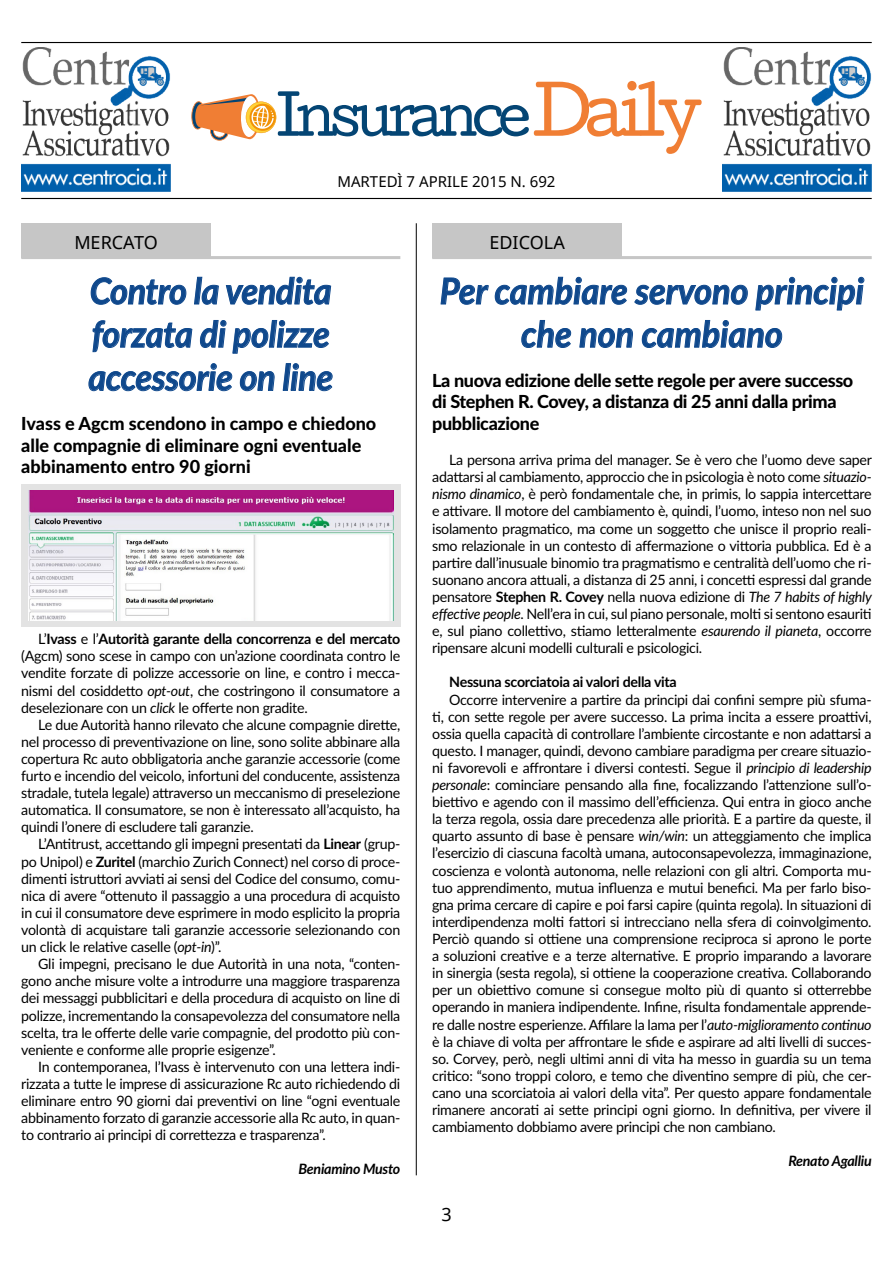
<style>
.page{position:relative;width:893px;height:1263px;background:#fff}
.page>*{position:absolute;margin:0;border:0;box-sizing:border-box;transform-origin:0 0}
.t1{font:italic 700 36px/43.2px "Lato";letter-spacing:-.01em;color:#0f488c;text-align:center;scale:.95 1}
.t2{font:800 18px/21.6px "Lato";letter-spacing:-.02em;color:#000}
.t3{font:800 18px/21.6px "Lato";color:#000}
.t4{font:18px "Noto Sans";color:#000}
.t5{font:15px "Noto Sans";color:#000}
.t6{font:14.25px/17.1px "Lato";letter-spacing:-.02em;color:#000;text-align:justify}
.t7{font:700 14.25px "Lato";letter-spacing:-.02em;color:#000}
.t8{font:italic 700 14.25px "Lato";letter-spacing:-.02em;color:#000}
.s1{font-weight:700}
.s2{font-style:italic}
</style>
<div class="page">
<hr style="left:21px;top:42px;width:851px;height:1px;background:#000">
<hr style="left:21px;top:198px;width:851px;height:1px;background:#000">
<svg style="left:191px;top:81px;width:511px;height:73px"></svg>
<img style="left:21px;top:48px;width:149px;height:144px">
<img style="left:723px;top:48px;width:149px;height:144px">
<hr style="left:416px;top:223px;width:1px;height:952px;background:#000">
<svg style="left:440px;top:276px;width:187px;height:29px"></svg>
<svg style="left:634px;top:284px;width:114px;height:21px"></svg>
<svg style="left:755px;top:276px;width:110px;height:35px"></svg>
<svg style="left:521px;top:320px;width:50px;height:28px"></svg>
<svg style="left:579px;top:328px;width:54px;height:20px"></svg>
<svg style="left:642px;top:320px;width:140px;height:28px"></svg>
<svg style="left:90px;top:277px;width:97px;height:28px"></svg>
<svg style="left:194px;top:276px;width:25px;height:29px"></svg>
<svg style="left:225px;top:276px;width:107px;height:29px"></svg>
<svg style="left:92px;top:320px;width:101px;height:33px"></svg>
<svg style="left:200px;top:320px;width:130px;height:34px"></svg>
<svg style="left:88px;top:363px;width:145px;height:29px"></svg>
<svg style="left:240px;top:371px;width:34px;height:20px"></svg>
<svg style="left:282px;top:363px;width:51px;height:28px"></svg>
<hr style="left:432px;top:256px;width:440px;height:3px;background:#c6c6c6">
<hr style="left:21px;top:256px;width:379px;height:3px;background:#c6c6c6">
<div style="left:21px;top:484px;width:379px;height:143px;background:#e3e3e3"></div>
<img style="left:28px;top:490px;width:365px;height:130px">
<div style="left:432px;top:223px;width:190px;height:35px;background:#c6c6c6"></div>
<div style="left:21px;top:223px;width:190px;height:35px;background:#c6c6c6"></div>
<p class="t5" style="left:337px;top:171px;width:220px">MARTEDÌ 7 APRILE 2015 N. 692</p>
<p class="t4" style="left:74px;top:230px;width:85px">MERCATO</p>
<p class="t4" style="left:489px;top:230px;width:77px">EDICOLA</p>
<h1 class="t1" style="left:88px;top:268px;width:259px;text-align:justify">Contro la vendita forzata di polizze accessorie on line</h1>
<p class="t3" style="left:21px;top:412px;width:357px">Ivass e Agcm scendono in campo e chiedono alle compagnie di eliminare ogni eventuale abbinamento entro 90 giorni</p>
<p class="t6" style="left:21px;top:630px;width:381px;text-indent:17px">L’<span class="s1">Ivass</span> e l’<span class="s1">Autorità garante della concorrenza e del mercato </span>(Agcm) sono scese in campo con un’azione coordinata contro le vendite forzate di polizze accessorie on line, e contro i mecca&shy;nismi del cosiddetto <span class="s2">opt-out</span>, che costringono il consumatore a deselezionare con un <span class="s2">click</span> le offerte non gradite.</p>
<p class="t6" style="left:21px;top:715px;width:381px;text-indent:17px">Le due Autorità hanno rilevato che alcune compagnie dirette, nel processo di preventivazione on line, sono solite abbinare alla copertura Rc auto obbligatoria anche garanzie accessorie (come furto e incendio del veicolo, infortuni del conducente, assistenza stradale, tutela legale) attraverso un meccanismo di preselezione automatica. Il consumatore, se non è interessato all’acquisto, ha quindi l’onere di escludere tali garanzie.</p>
<p class="t6" style="left:21px;top:835px;width:381px;text-indent:17px">L’Antitrust, accettando gli impegni presentati da <span class="s1">Linear</span> (grup&shy;po Unipol) e <span class="s1">Zuritel</span> (marchio Zurich Connect) nel corso di proce&shy;dimenti istruttori avviati ai sensi del Codice del consumo, comu&shy;nica di avere “ottenuto il passaggio a una procedura di acquisto in cui il consumatore deve esprimere in modo esplicito la propria volontà di acquistare tali garanzie accessorie selezionando con un click le relative caselle (<span class="s2">opt-in</span>)”.</p>
<p class="t6" style="left:21px;top:955px;width:381px;text-indent:17px">Gli impegni, precisano le due Autorità in una nota, “conten&shy;gono anche misure volte a introdurre una maggiore trasparenza dei messaggi pubblicitari e della procedura di acquisto on line di polizze, incrementando la consapevolezza del consumatore nella scelta, tra le offerte delle varie compagnie, del prodotto più con&shy;veniente e conforme alle proprie esigenze”.</p>
<p class="t6" style="left:21px;top:1057px;width:381px;text-indent:17px">In contemporanea, l’Ivass è intervenuto con una lettera indi&shy;rizzata a tutte le imprese di assicurazione Rc auto richiedendo di eliminare entro 90 giorni dai preventivi on line “ogni eventuale abbinamento forzato di garanzie accessorie alla Rc auto, in quan&shy;to contrario ai principi di correttezza e trasparenza”.</p>
<p class="t8" style="left:299px;top:1159px;width:103px">Beniamino Musto</p>
<h1 class="t1" style="left:440px;top:268px;width:448px">Per cambiare servono principi che non cambiano</h1>
<p class="t2" style="left:432px;top:369px;width:423px">La nuova edizione delle sette regole per avere successo di Stephen R. Covey, a distanza di 25 anni dalla prima pubblicazione</p>
<p class="t6" style="left:432px;top:451px;width:441px;text-indent:17px">La persona arriva prima del manager. Se è vero che l’uomo deve saper adattarsi al cambiamento, approccio che in psicologia è noto come <span class="s2">situazio&shy;nismo dinamico</span>, è però fondamentale che, in primis, lo sappia intercettare e attivare. Il motore del cambiamento è, quindi, l’uomo, inteso non nel suo isolamento pragmatico, ma come un soggetto che unisce il proprio reali&shy;smo relazionale in un contesto di affermazione o vittoria pubblica. Ed è a partire dall’inusuale binomio tra pragmatismo e centralità dell’uomo che ri&shy;suonano ancora attuali, a distanza di 25 anni, i concetti espressi dal grande pensatore <span class="s1">Stephen R. Covey</span> nella nuova edizione di <span class="s2">The 7 habits of highly effective people</span>. Nell’era in cui, sul piano personale, molti si sentono esauriti e, sul piano collettivo, stiamo letteralmente <span class="s2">esaurendo il pianeta</span>, occorre ripensare alcuni modelli culturali e psicologici.</p>
<p class="t7" style="left:449px;top:672px;width:229px">Nessuna scorciatoia ai valori della vita</p>
<p class="t6" style="left:432px;top:690px;width:441px;text-indent:17px">Occorre intervenire a partire da principi dai confini sempre più sfuma&shy;ti, con sette regole per avere successo. La prima incita a essere proattivi, ossia quella capacità di controllare l’ambiente circostante e non adattarsi a questo. I manager, quindi, devono cambiare paradigma per creare situazio&shy;ni favorevoli e affrontare i diversi contesti. Segue il <span class="s2">principio di leadership personale</span>: cominciare pensando alla fine, focalizzando l’attenzione sull’o&shy;biettivo e agendo con il massimo dell’efficienza. Qui entra in gioco anche la terza regola, ossia dare precedenza alle priorità. E a partire da queste, il quarto assunto di base è pensare <span class="s2">win/win</span>: un atteggiamento che implica l’esercizio di ciascuna facoltà umana, autoconsapevolezza, immaginazione, coscienza e volontà autonoma, nelle relazioni con gli altri. Comporta mu&shy;tuo apprendimento, mutua influenza e mutui benefici. Ma per farlo biso&shy;gna prima cercare di capire e poi farsi capire (quinta regola). In situazioni di interdipendenza molti fattori si intrecciano nella sfera di coinvolgimento.<br>Perciò quando si ottiene una comprensione reciproca si aprono le porte a soluzioni creative e a terze alternative. E proprio imparando a lavorare in sinergia (sesta regola), si ottiene la cooperazione creativa. Collaborando per un obiettivo comune si consegue molto più di quanto si otterrebbe operando in maniera indipendente. Infine, risulta fondamentale apprende&shy;re dalle nostre esperienze. Affilare la lama per l’<span class="s2">auto-miglioramento continuo </span>è la chiave di volta per affrontare le sfide e aspirare ad alti livelli di succes&shy;so. Corvey, però, negli ultimi anni di vita ha messo in guardia su un tema critico: “sono troppi coloro, e temo che diventino sempre di più, che cer&shy;cano una scorciatoia ai valori della vita”. Per questo appare fondamentale rimanere ancorati ai sette principi ogni giorno. In definitiva, per vivere il cambiamento dobbiamo avere principi che non cambiano.</p>
<p class="t8" style="left:788px;top:1151px;width:85px">Renato Agalliu</p>
<p class="t4" style="left:441px;top:1202px;width:12px">3</p>
</div>
